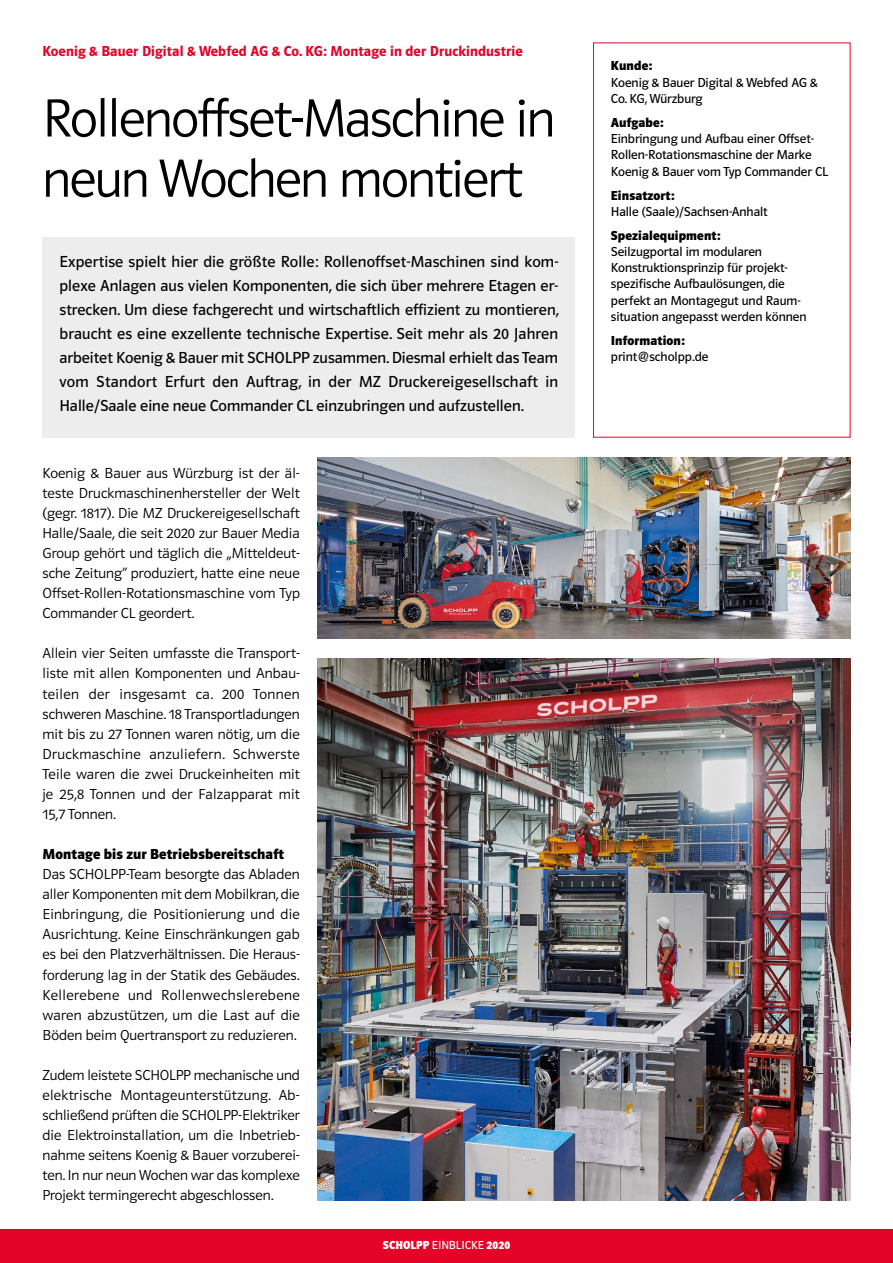
<style>
.page{position:relative;width:893px;height:1263px;background:#fff}
.page>*{position:absolute;margin:0;border:0;box-sizing:border-box;transform-origin:0 0}
.t1{font:55.5px/60.2px "Polo 22 K Leicht";letter-spacing:-.025em;color:#000}
.t2{font:16.5px/24px "Polo 22 K Buch";color:#000;text-align:justify}
.t3{font:15px/20.1px "Polo 22 K Leicht";color:#000;text-align:justify}
.t4{font:15px "Polo 22 K Hfett";letter-spacing:.005em;color:#e40428}
.t5{font:700 15px "Polo 22 K";letter-spacing:.01em;color:#000}
.t6{font:13.5px/16.2px "Polo 22 K Buch";letter-spacing:-.005em;color:#000}
.t7{font:700 13.5px "Polo 22 K";letter-spacing:.01em;color:#000}
.t8{font:700 12px "Polo 22 K";letter-spacing:.01em;color:#fff}
.s1{font-family:"Polo 22 K Buch";font-weight:400}
</style>
<div class="page">
<div style="left:0;top:1229px;width:893px;height:34px;background:#e40428"></div>
<img style="left:318px;top:658px;width:532px;height:542px">
<img style="left:318px;top:458px;width:532px;height:180px">
<div style="left:43px;top:237px;width:532px;height:201px;background:#ededed"></div>
<div style="left:593px;top:43px;width:257px;height:395px;border:1px solid #e40428"></div>
<p class="t4" style="left:43px;top:43px;width:482px">Koenig &amp; Bauer Digital &amp; Webfed AG &amp; Co. KG: Montage in der Druckindustrie</p>
<h1 class="t1" style="left:43px;top:89px;width:514px">Rollenoffset-Maschine in neun Wochen montiert</h1>
<p class="t2" style="left:60px;top:249px;width:501px">Expertise spielt hier die größte Rolle: Rollenoffset-Maschinen sind kom&shy;plexe Anlagen aus vielen Komponenten, die sich über mehrere Etagen er&shy;strecken. Um diese fachgerecht und wirtschaftlich effizient zu montieren, braucht es eine exzellente technische Expertise. Seit mehr als 20 Jahren arbeitet Koenig &amp; Bauer mit SCHOLPP zusammen. Diesmal erhielt das Team vom Standort Erfurt den Auftrag, in der MZ Druckereigesellschaft in Halle/Saale eine neue Commander CL einzubringen und aufzustellen.</p>
<p class="t3" style="left:43px;top:463px;width:259px">Koenig &amp; Bauer aus Würzburg ist der äl&shy;teste Druckmaschinenhersteller der Welt (gegr. 1817). Die MZ Druckereigesellschaft Halle/Saale, die seit 2020 zur Bauer Media Group gehört und täglich die „Mitteldeut&shy;sche Zeitung“ produziert, hatte eine neue Offset-Rollen-Rotationsmaschine vom Typ Commander CL geordert.</p>
<p class="t3" style="left:43px;top:643px;width:259px">Allein vier Seiten umfasste die Transport&shy;liste mit allen Komponenten und Anbau&shy;teilen der insgesamt ca. 200 Tonnen schweren Maschine. 18 Transportladungen mit bis zu 27 Tonnen waren nötig, um die Druckmaschine anzuliefern. Schwerste Teile waren die zwei Druckeinheiten mit je 25,8 Tonnen und der Falzapparat mit 15,7 Tonnen.</p>
<p class="t5" style="left:43px;top:846px;width:243px">Montage bis zur Betriebsbereitschaft</p>
<p class="t3" style="left:43px;top:864px;width:259px">Das SCHOLPP-Team besorgte das Abladen aller Komponenten mit dem Mobilkran, die Einbringung, die Positionierung und die Ausrichtung. Keine Einschränkungen gab es bei den Platzverhältnissen. Die Heraus&shy;forderung lag in der Statik des Gebäudes.<br>Kellerebene und Rollenwechslerebene waren abzustützen, um die Last auf die Böden beim Quertransport zu reduzieren.</p>
<p class="t3" style="left:43px;top:1065px;width:259px">Zudem leistete SCHOLPP mechanische und elektrische Montageunterstützung. Ab&shy;schließend prüften die SCHOLPP-Elektriker die Elektroinstallation, um die Inbetrieb&shy;nahme seitens Koenig &amp; Bauer vorzuberei&shy;ten. In nur neun Wochen war das komplexe Projekt termingerecht abgeschlossen.</p>
<p class="t8" style="left:383px;top:1238px;width:129px">SCHOLPP <span class="s1">EINBLICKE</span> 2020</p>
<p class="t7" style="left:611px;top:59px;width:43px">Kunde:</p>
<p class="t6" style="left:611px;top:74px;width:208px">Koenig &amp; Bauer Digital &amp; Webfed AG &amp;<br>Co. KG, Würzburg</p>
<p class="t7" style="left:611px;top:115px;width:54px">Aufgabe:</p>
<p class="t6" style="left:611px;top:131px;width:219px">Einbringung und Aufbau einer Offset-<br>Rollen-Rotationsmaschine der Marke<br>Koenig &amp; Bauer vom Typ Commander CL</p>
<p class="t7" style="left:611px;top:188px;width:65px">Einsatzort:</p>
<p class="t6" style="left:611px;top:203px;width:158px">Halle (Saale)/Sachsen-Anhalt</p>
<p class="t7" style="left:611px;top:228px;width:111px">Spezialequipment:</p>
<p class="t6" style="left:611px;top:243px;width:197px">Seilzugportal im modularen Konstruktionsprinzip für projekt&shy;spezifische Aufbaulösungen, die perfekt an Montagegut und Raum&shy;situation angepasst werden können</p>
<p class="t7" style="left:611px;top:333px;width:76px">Information:</p>
<p class="t6" style="left:611px;top:348px;width:99px">print@scholpp.de</p>
</div>
